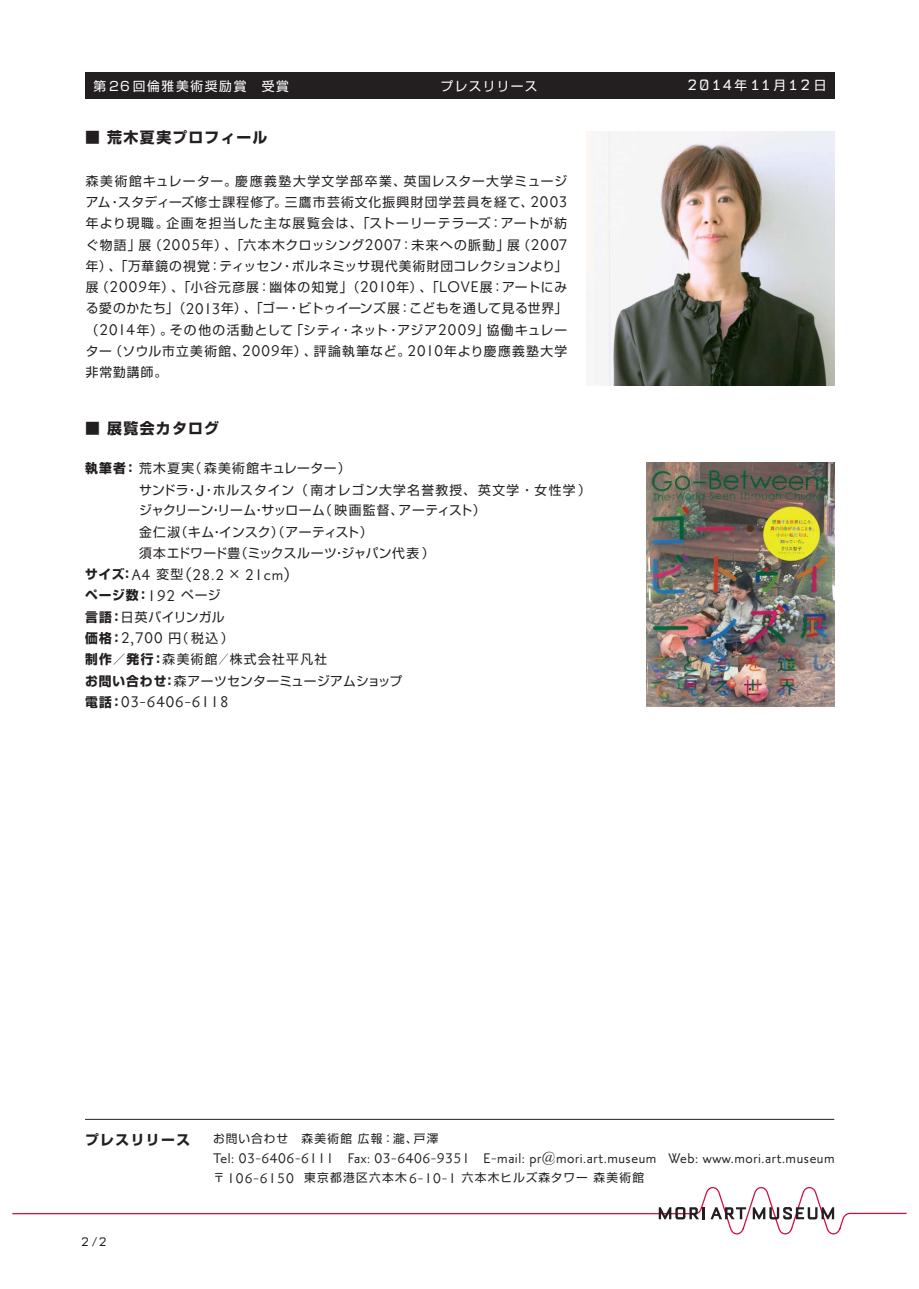
<style>
.page{position:relative;width:919px;height:1289px;background:#fff}
.page>*{position:absolute;margin:0;border:0;box-sizing:border-box;transform-origin:0 0}
.t1{font:500 18.75px "Mori Priori San";letter-spacing:.05em;color:#231f20}
.t2{font:18px "Mori Logotype";letter-spacing:.1em;color:#fff}
.t3{font:500 16.95px "Mori Priori San";letter-spacing:.035em;color:#231f20}
.t4{font:700 15px "Shin Go Pro";letter-spacing:.075em;color:#231f20}
.t5{font:14.85px "Mori Logotype";color:#231f20}
.t6{font:700 13.8px "Shin Go Pro";letter-spacing:.1em;color:#231f20}
.t7{font:12.9px/21.3px "Shin Go Pro";letter-spacing:.07em;color:#231f20}
.t8{font:12.9px "Shin Go Pro";letter-spacing:.045em;color:#231f20}
.t9{font:12.9px "Shin Go Pro";letter-spacing:.1em;color:#231f20}
.t10{font:12.9px "Shin Go Pro";letter-spacing:.03em;color:#231f20}
.t11{font:700 12.9px "Shin Go Pro";letter-spacing:.075em;color:#231f20}
.t12{font:12.9px "Shin Go Pro";letter-spacing:.105em;color:#231f20}
.t13{font:12.9px "Shin Go Pro";letter-spacing:.12em;color:#231f20}
.t14{font:12.9px "Shin Go Pro";letter-spacing:.02em;color:#231f20}
.t15{font:12.9px/21.3px "Shin Go Pro";letter-spacing:.01em;color:#231f20}
.t16{font:12.9px "Shin Go Pro";letter-spacing:-.02em;color:#231f20}
.t17{font:12.9px "Shin Go Pro";letter-spacing:.09em;color:#231f20}
.t18{font:12.9px "Shin Go Pro";letter-spacing:.04em;color:#231f20}
.t19{font:12.75px "Shin Go Pro";letter-spacing:.13em;color:#fff}
.t20{font:12.75px "Shin Go Pro";letter-spacing:.1em;color:#fff}
.t21{font:11.7px "Shin Go Pro";letter-spacing:.11em;color:#231f20}
.t22{font:11.7px "Shin Go Pro";letter-spacing:.08em;color:#231f20}
.s1{font-family:"Shin Go Pro";font-weight:400;font-size:12.9px}
.s2{font-weight:400}
.s3{font-family:"Helvetica";font-size:15px}
.s4{font-family:"Shin Go Pro";font-weight:700;font-size:12.9px}
.s5{font-weight:700}
</style>
<div class="page">
<svg style="left:12px;top:1187px;width:895px;height:48px"></svg>
<hr style="left:85px;top:1118px;width:749px;height:1px;background:#231f20">
<div style="left:85px;top:72px;width:749px;height:27px;background:#231f20"></div>
<img style="left:586px;top:132px;width:248px;height:253px">
<img style="left:646px;top:462px;width:188px;height:244px">
<p class="t19" style="left:94px;top:75px;width:197px">第26回倫雅美術奨励賞　受賞</p>
<p class="t4" style="left:85px;top:125px;width:16px">■</p>
<p class="t4" style="left:107px;top:125px;width:162px">荒木夏実プロフィール</p>
<p class="t20" style="left:440px;top:75px;width:98px">プレスリリース</p>
<p class="t7" style="left:404px;top:169px;width:165px">英国レスター大学ミュージ</p>
<p class="t13" style="left:86px;top:170px;width:322px">森美術館キュレーター。慶應義塾大学文学部卒業、</p>
<p class="t8" style="left:118px;top:191px;width:170px">スタディーズ修士課程修了。</p>
<p class="t9" style="left:285px;top:191px;width:250px">三鷹市芸術文化振興財団学芸員を経て、</p>
<h1 class="t1" style="left:530px;top:192px;width:38px">2003</h1>
<p class="t7" style="left:86px;top:190px;width:26px">アム</p>
<p class="t7" style="left:108px;top:190px;width:14px">・</p>
<p class="t9" style="left:166px;top:213px;width:402px">企画を担当した主な展覧会は、「ストーリーテラーズ：アートが紡</p>
<p class="t7" style="left:86px;top:211px;width:84px">年より現職。</p>
<p class="t8" style="left:201px;top:234px;width:165px">年）、「六本木クロッシング</p>
<p class="t7" style="left:149px;top:232px;width:14px">（</p>
<p class="t7" style="left:517px;top:232px;width:14px">)</p>
<p class="t7" style="left:411px;top:232px;width:99px">未来への脈動」</p>
<p class="t7" style="left:86px;top:232px;width:56px">ぐ物語」</p>
<p class="t8" style="left:86px;top:255px;width:483px">年）、「万華鏡の視覚：ティッセン・ボルネミッサ現代美術財団コレクションより「</p>
<p class="t7" style="left:502px;top:275px;width:67px">アートにみ</p>
<p class="t7" style="left:138px;top:232px;width:14px">展</p>
<p class="t7" style="left:507px;top:232px;width:14px">展</p>
<h1 class="t1" style="left:162px;top:235px;width:39px">2005</h1>
<h1 class="t1" style="left:365px;top:235px;width:49px">2007<span class="s1">：</span></h1>
<h1 class="t1" style="left:531px;top:235px;width:38px">2007</h1>
<p class="t9" style="left:148px;top:276px;width:213px">年）、「小谷元彦展：幽体の知覚」（</p>
<p class="t7" style="left:396px;top:275px;width:44px">年）、「</p>
<p class="t7" style="left:96px;top:275px;width:14px">（</p>
<p class="t7" style="left:86px;top:275px;width:14px">展</p>
<h1 class="t1" style="left:439px;top:277px;width:55px">LOVE<span class="s1">展</span></h1>
<h1 class="t1" style="left:360px;top:277px;width:37px">2010</h1>
<h1 class="t1" style="left:110px;top:277px;width:39px">2009</h1>
<p class="t7" style="left:491px;top:275px;width:14px">：</p>
<p class="t10" style="left:221px;top:298px;width:348px">年）、「ゴー・ビトゥイーンズ展：こどもを通して見る世界「</p>
<p class="t7" style="left:86px;top:296px;width:101px">る愛のかたち」（</p>
<h1 class="t1" style="left:186px;top:298px;width:36px">2013</h1>
<p class="t7" style="left:397px;top:317px;width:41px">アジア</p>
<p class="t7" style="left:290px;top:317px;width:53px">「シティ</p>
<p class="t7" style="left:86px;top:317px;width:14px">（</p>
<p class="t7" style="left:137px;top:317px;width:38px">年）。</p>
<p class="t12" style="left:170px;top:319px;width:124px">その他の活動として</p>
<p class="t7" style="left:486px;top:317px;width:82px">協働キュレー</p>
<p class="t7" style="left:476px;top:317px;width:14px">」</p>
<p class="t7" style="left:339px;top:317px;width:62px">・ネット・</p>
<h1 class="t1" style="left:99px;top:320px;width:37px">2014</h1>
<h1 class="t1" style="left:438px;top:320px;width:39px">2009</h1>
<p class="t9" style="left:444px;top:340px;width:125px">年より慶應義塾大学</p>
<p class="t17" style="left:110px;top:340px;width:137px">（ソウル市立美術館、</p>
<p class="t7" style="left:281px;top:339px;width:37px">年）、</p>
<p class="t7" style="left:314px;top:339px;width:98px">評論執筆など。</p>
<p class="t7" style="left:86px;top:339px;width:83px">ター<br>非常勤講師。</p>
<h1 class="t1" style="left:407px;top:341px;width:37px">2010</h1>
<h1 class="t1" style="left:242px;top:341px;width:39px">2009</h1>
<p class="t4" style="left:85px;top:417px;width:16px">■</p>
<p class="t4" style="left:107px;top:417px;width:113px">展覧会カタログ</p>
<p class="t11" style="left:85px;top:457px;width:111px">執筆者：<span class="s2">荒木夏実</span></p>
<p class="t8" style="left:189px;top:457px;width:163px">（森美術館キュレーター(</p>
<p class="t7" style="left:213px;top:478px;width:379px">ホルスタイン（南オレゴン大学名誉教授、英文学・女性学(</p>
<p class="t7" style="left:139px;top:478px;width:51px">サンドラ</p>
<p class="t7" style="left:186px;top:478px;width:31px">・・<span class="s3">J</span></p>
<p class="t16" style="left:139px;top:500px;width:187px">ジャクリーンリームサッローム</p>
<p class="t7" style="left:319px;top:498px;width:86px">（映画監督、</p>
<p class="t7" style="left:398px;top:498px;width:88px">アーティスト(</p>
<p class="t15" style="left:175px;top:498px;width:199px;text-indent:35px">・<br>（キムインスク）（アーティスト(</p>
<p class="t7" style="left:252px;top:498px;width:14px">・</p>
<p class="t7" style="left:139px;top:519px;width:42px">金仁淑</p>
<p class="t7" style="left:210px;top:519px;width:14px">・</p>
<p class="t10" style="left:235px;top:542px;width:201px">（ミックスルーツジャパン代表 (</p>
<p class="t10" style="left:139px;top:542px;width:103px">須本エドワード豊</p>
<p class="t7" style="left:333px;top:541px;width:14px">・</p>
<h1 class="t1" style="left:245px;top:564px;width:46px">21cm(</h1>
<h1 class="t1" style="left:186px;top:564px;width:40px">(28.2</h1>
<p class="t11" style="left:85px;top:564px;width:41px">サイズ</p>
<p class="t7" style="left:156px;top:562px;width:28px">変型</p>
<h1 class="t1" style="left:121px;top:564px;width:31px">4 A<span class="s4">：</span></h1>
<p class="t7" style="left:228px;top:562px;width:14px">×</p>
<p class="t11" style="left:85px;top:585px;width:55px">ページ数</p>
<p class="t18" style="left:121px;top:606px;width:105px">日英バイリンガル</p>
<p class="t7" style="left:181px;top:583px;width:41px">ページ</p>
<h1 class="t1" style="left:137px;top:585px;width:40px"><span class="s4">：</span>192</h1>
<p class="t11" style="left:85px;top:606px;width:39px">言語：</p>
<p class="t11" style="left:85px;top:628px;width:28px">価格</p>
<p class="t12" style="left:85px;top:648px;width:243px"><span class="s5">制作／発行：</span>森美術館／株式会社平凡社</p>
<p class="t14" style="left:163px;top:670px;width:241px"><span class="s5">：</span>森アーツセンターミュージアムショップ</p>
<p class="t7" style="left:169px;top:626px;width:66px">（円 税込(</p>
<h1 class="t1" style="left:110px;top:628px;width:54px"><span class="s4">：</span>2,700</h1>
<p class="t11" style="left:85px;top:670px;width:83px">お問い合わせ</p>
<h1 class="t1" style="left:110px;top:692px;width:120px"><span class="s4">：</span>03-6406-6118</h1>
<p class="t11" style="left:85px;top:691px;width:28px">電話</p>
<p class="t19" style="left:734px;top:75px;width:14px">年</p>
<p class="t19" style="left:773px;top:75px;width:14px">月</p>
<p class="t19" style="left:813px;top:75px;width:14px">日</p>
<h2 class="t2" style="left:687px;top:76px;width:47px">2014</h2>
<h2 class="t2" style="left:788px;top:76px;width:24px">12</h2>
<h2 class="t2" style="left:750px;top:76px;width:23px">11</h2>
<p class="t6" style="left:85px;top:1128px;width:107px">プレスリリース</p>
<p class="t5" style="left:81px;top:1234px;width:28px">2/2</p>
<p class="t21" style="left:213px;top:1128px;width:76px">お問い合わせ</p>
<p class="t21" style="left:301px;top:1128px;width:52px">森美術館</p>
<p class="t21" style="left:358px;top:1128px;width:61px">広報：瀧、</p>
<p class="t21" style="left:414px;top:1128px;width:26px">戸澤</p>
<h3 class="t3" style="left:213px;top:1149px;width:122px">Tel: 03-6406-6111</h3>
<h3 class="t3" style="left:348px;top:1149px;width:123px">Fax: 03-6406-9351</h3>
<h3 class="t3" style="left:483px;top:1149px;width:174px">-E mail: pr@mori.art.museum</h3>
<h3 class="t3" style="left:227px;top:1168px;width:68px">106-6150</h3>
<p class="t21" style="left:213px;top:1168px;width:13px">〒</p>
<p class="t21" style="left:304px;top:1168px;width:104px">東京都港区六本木</p>
<h3 class="t3" style="left:409px;top:1168px;width:48px">6-10-1</h3>
<p class="t22" style="left:462px;top:1168px;width:128px">六本木ヒルズ森タワー</p>
<p class="t21" style="left:593px;top:1168px;width:52px">森美術館</p>
<h3 class="t3" style="left:668px;top:1149px;width:167px">Web: www.mori.art.museum</h3>
</div>
